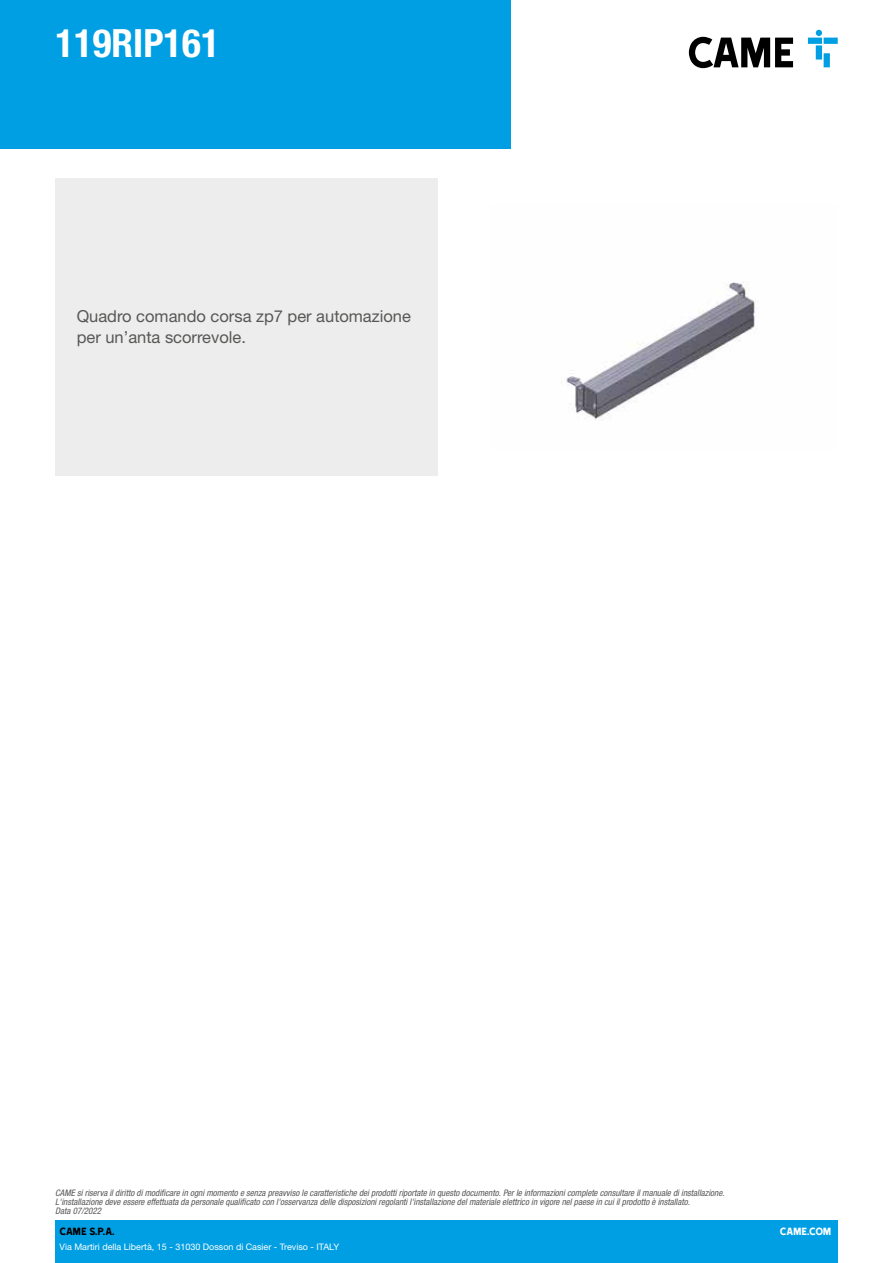
<style>
.page{position:relative;width:893px;height:1263px;background:#fff}
.page>*{position:absolute;margin:0;border:0;box-sizing:border-box;transform-origin:0 0}
.t1{font:700 condensed 39px "Helvetica Neue LTW1 G";color:#fff}
.t2{font:16.5px/21px "Helvetica Neue LTW1 G";color:#575756}
.t3{font:12px "Came Type";color:#000}
.t4{font:12px "Came Type";letter-spacing:-.025em;color:#fff}
.t5{font:italic condensed 9px/9px "Helvetica Neue LTW1 G";color:#575756}
.t6{font:9px "Helvetica Neue LTW1 G";color:#fff}
</style>
<div class="page">
<div style="left:55px;top:1220px;width:783px;height:43px;background:#009fe3"></div>
<div style="left:0;top:0;width:510px;height:149px;background:#009fe3"></div>
<svg style="left:689px;top:37px;width:104px;height:31px"></svg>
<svg style="left:808px;top:30px;width:30px;height:37px"></svg>
<div style="left:55px;top:178px;width:383px;height:298px;background:#ededed"></div>
<img style="left:566px;top:282px;width:192px;height:138px">
<h1 class="t1" style="left:55px;top:20px;width:166px">119RIP161</h1>
<h2 class="t2" style="left:77px;top:306px;width:336px">Quadro comando corsa zp7 per automazione per un’anta scorrevole.</h2>
<p class="t5" style="left:55px;top:1189px;width:671px">CAME si riserva il diritto di modificare in ogni momento e senza preavviso le caratteristiche dei prodotti riportate in questo documento. Per le informazioni complete consultare il manuale di installazione.<br>L'installazione deve essere effettuata da personale qualificato con l'osservanza delle disposizioni regolanti l'installazione del materiale elettrico in vigore nel paese in cui il prodotto è installato.<br>Data 07/2022</p>
<h3 class="t3" style="left:60px;top:1225px;width:57px">CAME S.P.A.</h3>
<p class="t6" style="left:60px;top:1241px;width:281px">Via Martiri della Libertà, 15 - 31030 Dosson di Casier - Treviso - ITALY</p>
<h3 class="t4" style="left:780px;top:1225px;width:53px">CAME.COM</h3>
</div>
